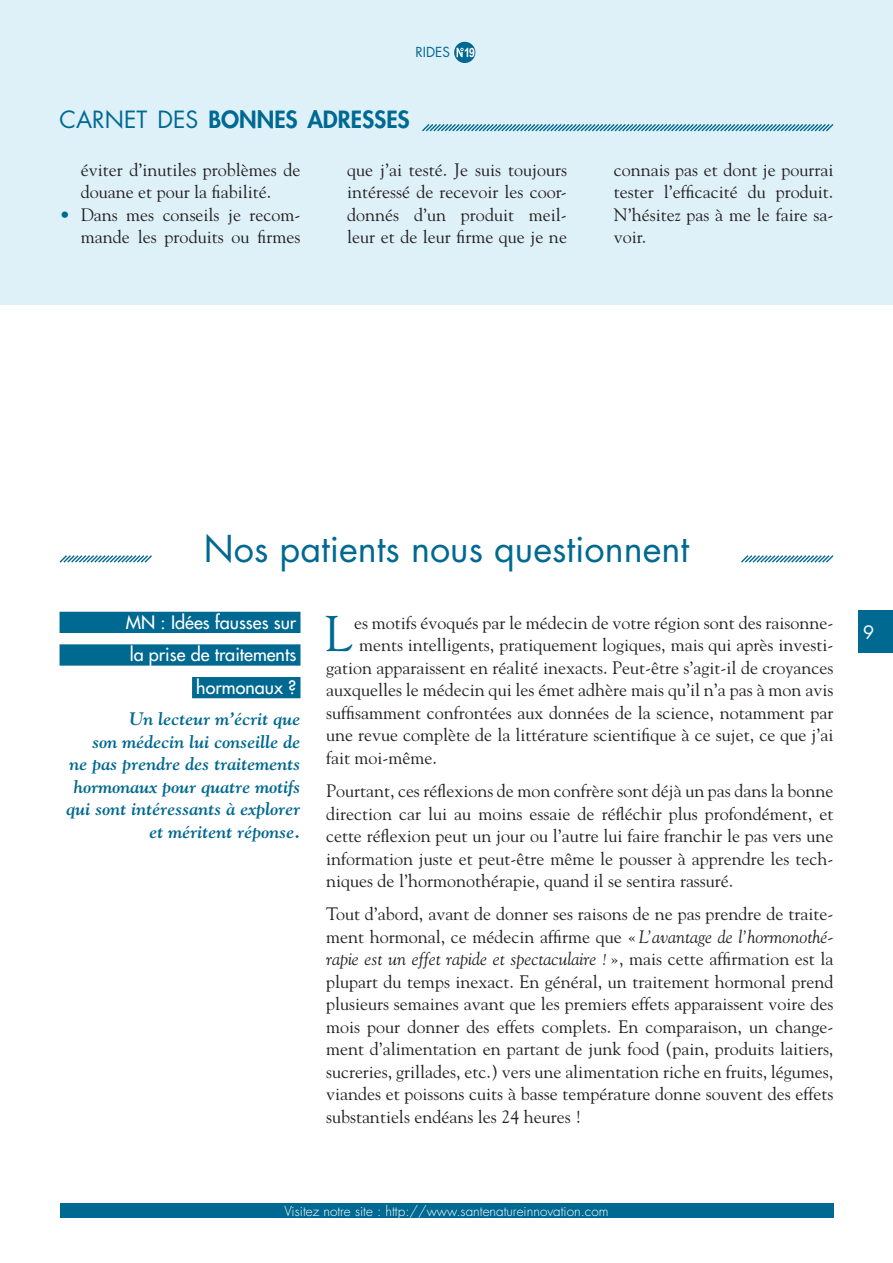
<style>
.page{position:relative;width:893px;height:1263px;background:#fff}
.page>*{position:absolute;margin:0;border:0;box-sizing:border-box;transform-origin:0 0}
.t1{font:49.95px "Goudy";color:#006991}
.t2{font:36px "Futura";color:#006991}
.t3{font:800 23.1px "Futura";color:#006991}
.t4{font:18px/22.5px "Goudy";color:#231f20;text-align:justify}
.t5{font:italic 700 18px/22.5px "Goudy";color:#006991;text-align:right}
.t6{font:18px/32.7px "Futura";color:#fff;text-align:right}
.t7{font:18px "Futura";color:#fff}
.t8{font:300 13.5px "Futura";color:#fff}
.t9{font:13.5px "Futura";color:#006991}
.s1{font-family:"Arial Narrow";font-weight:700;font-size:12.9px;color:#fff}
.s2{font-weight:400}
.s3{color:#006991}
.s4{font-style:italic}
</style>
<div class="page">
<div style="left:859px;top:610px;width:34px;height:43px;background:#006991"></div>
<div style="left:60px;top:1203px;width:773px;height:15px;background:#006991"></div>
<div style="left:0;top:0;width:893px;height:304px;background:#def0f8"></div>
<svg style="left:59px;top:555px;width:93px;height:8px"></svg>
<svg style="left:741px;top:555px;width:93px;height:8px"></svg>
<div style="left:60px;top:612px;width:240px;height:21px;background:#006991"></div>
<div style="left:60px;top:644px;width:240px;height:22px;background:#006991"></div>
<div style="left:192px;top:677px;width:108px;height:21px;background:#006991"></div>
<div style="left:454px;top:42px;width:21px;height:21px;background:#006991;border-radius:50%"></div>
<svg style="left:457px;top:48px;width:7px;height:9px"></svg>
<svg style="left:422px;top:124px;width:412px;height:8px"></svg>
<p class="t9" style="left:415px;top:43px;width:61px">Rides <span class="s1">19</span></p>
<p class="t3" style="left:60px;top:104px;width:352px"><span class="s2">CARNET DES</span> BONNES ADRESSES</p>
<p class="t4" style="left:81px;top:158px;width:221px">éviter d’inutiles problèmes de douane et pour la fiabilité.</p>
<p class="t4" style="left:60px;top:203px;width:242px;text-align:right"><span class="s3">•</span> Dans mes conseils je recom&shy;mande les produits ou firmes</p>
<p class="t4" style="left:347px;top:158px;width:221px">que j’ai testé. Je suis toujours intéressé de recevoir les coor&shy;donnés d’un produit meil&shy;leur et de leur firme que je ne</p>
<p class="t4" style="left:614px;top:158px;width:221px">connais pas et dont je pourrai tester l’efficacité du produit.<br>N’hésitez pas à me le faire sa&shy;voir.</p>
<h2 class="t2" style="left:204px;top:524px;width:487px">Nos patients nous questionnent</h2>
<p class="t6" style="left:126px;top:606px;width:172px">MN : Idées fausses sur la prise de traitements hormonaux ?</p>
<p class="t5" style="left:66px;top:707px;width:236px">Un lecteur m’écrit que<br>son médecin lui conseille de<br>ne pas prendre des traitements hormonaux pour quatre motifs qui sont intéressants à explorer et méritent réponse.</p>
<h1 class="t1" style="left:325px;top:603px;width:29px">L</h1>
<p class="t4" style="left:354px;top:611px;width:481px">es motifs évoqués par le médecin de votre région sont des raisonne-</p>
<p class="t4" style="left:359px;top:633px;width:476px">ments intelligents, pratiquement logiques, mais qui après investi-</p>
<p class="t4" style="left:326px;top:656px;width:509px">gation apparaissent en réalité inexacts. Peut-être s’agit-il de croyances</p>
<p class="t4" style="left:326px;top:678px;width:509px">auxquelles le médecin qui les émet adhère mais qu’il n’a pas à mon avis</p>
<p class="t4" style="left:326px;top:701px;width:509px">suffisamment confrontées aux données de la science, notamment par</p>
<p class="t4" style="left:326px;top:723px;width:509px">une revue complète de la littérature scientifique à ce sujet, ce que j’ai</p>
<p class="t4" style="left:326px;top:746px;width:112px">fait moi-même.</p>
<p class="t4" style="left:326px;top:779px;width:509px">Pourtant, ces réflexions de mon confrère sont déjà un pas dans la bonne direction car lui au moins essaie de réfléchir plus profondément, et cette réflexion peut un jour ou l’autre lui faire franchir le pas vers une information juste et peut-être même le pousser à apprendre les tech&shy;niques de l’hormonothérapie, quand il se sentira rassuré.</p>
<p class="t4" style="left:326px;top:902px;width:509px">Tout d’abord, avant de donner ses raisons de ne pas prendre de traite&shy;ment hormonal, ce médecin affirme que «<span class="s4">L’avantage de l’hormonothé&shy;rapie est un effet rapide et spectaculaire !</span> », mais cette affirmation est la plupart du temps inexact. En général, un traitement hormonal prend plusieurs semaines avant que les premiers effets apparaissent voire des mois pour donner des effets complets. En comparaison, un change&shy;ment d’alimentation en partant de junk food (pain, produits laitiers, sucreries, grillades, etc.) vers une alimentation riche en fruits, légumes, viandes et poissons cuits à basse température donne souvent des effets substantiels endéans les 24 heures !</p>
<p class="t7" style="left:863px;top:619px;width:13px">9</p>
<p class="t8" style="left:284px;top:1202px;width:326px">Visitez notre site : http://www.santenatureinnovation.com</p>
</div>
